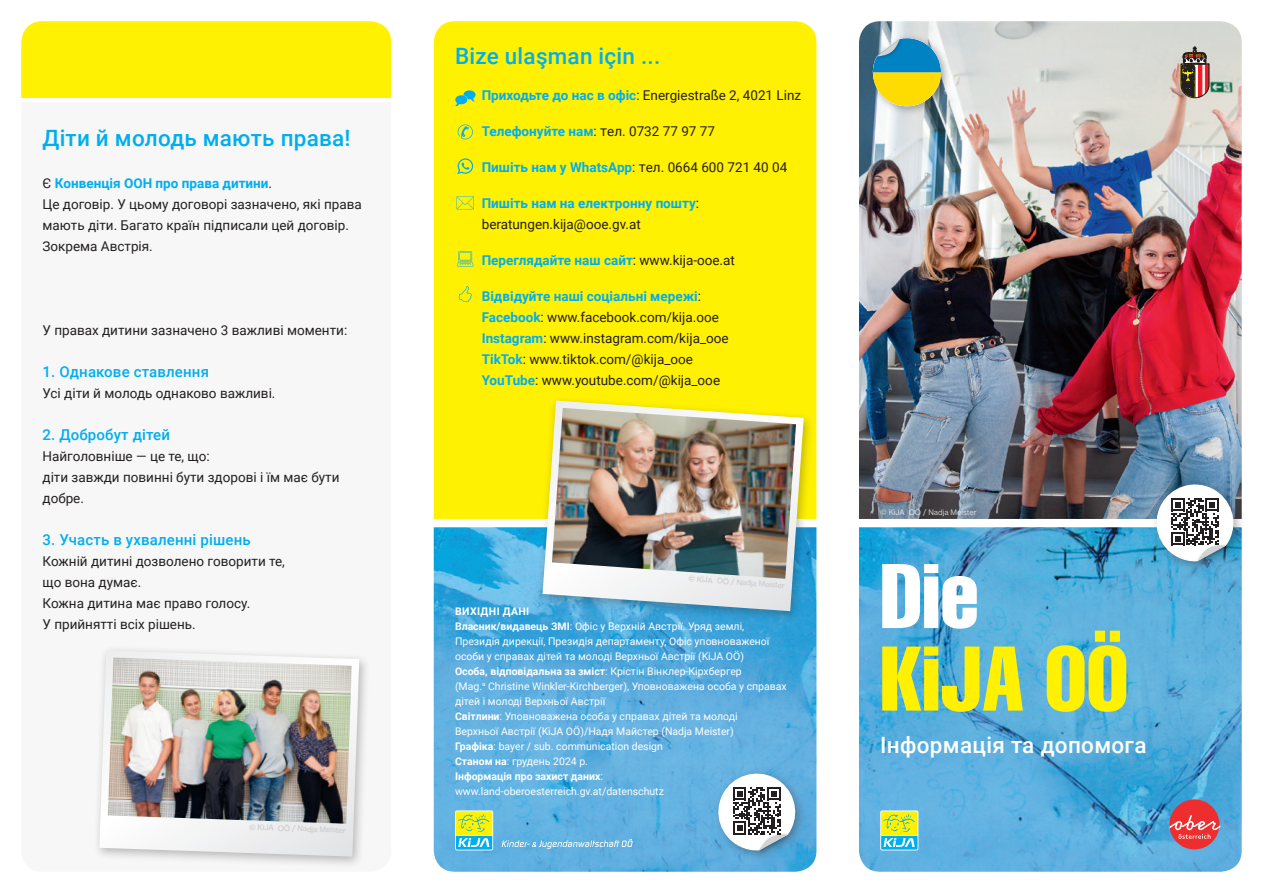
<style>
.page{position:relative;width:1263px;height:893px;background:#fff}
.page>*{position:absolute;margin:0;border:0;box-sizing:border-box;transform-origin:0 0}
.t1{font:90px "Helvetica LT Std Comp";color:#fff101}
.t2{font:90px "Helvetica LT Std Comp";color:#fff}
.t3{font:500 22.5px "Roboto";letter-spacing:.01em;color:#00aeef}
.t4{font:500 22.5px "Roboto";letter-spacing:.015em;color:#fff}
.t5{font:500 15px "Roboto";letter-spacing:.01em;color:#00aeef}
.t6{font:13.5px/21px "Roboto";color:#231f20}
.t7{font:700 13.5px/21px "Roboto";color:#00aeef}
.t8{font:10.5px/15px "Roboto";color:#fff}
.t9{font:7.5px "N Haas Grotesk TX Pro 55 Rg";color:#c7c8ca}
.t10{font:7.5px "N Haas Grotesk TX Pro 55 Rg";color:#fff}
.s1{font-weight:700;color:#00aeef}
.s2{font-weight:400;color:#231f20}
.s3{font-weight:700}
</style>
<div class="page">
<img style="left:859px;top:527px;width:383px;height:345px">
<img style="left:434px;top:527px;width:382px;height:345px">
<img style="left:859px;top:21px;width:383px;height:498px">
<div style="left:434px;top:21px;width:382px;height:498px;background:#fff101"></div>
<div style="left:1169px;top:799px;width:50px;height:50px;background:#ee2d2e;border-radius:50%"></div>
<svg style="left:1169px;top:815px;width:51px;height:24px"></svg>
<svg style="left:1181px;top:47px;width:28px;height:51px"></svg>
<svg style="left:880px;top:810px;width:38px;height:40px"></svg>
<svg style="left:881px;top:811px;width:36px;height:39px"></svg>
<div style="left:21px;top:21px;width:370px;height:77px;background:#fff101"></div>
<div style="left:92px;top:645px;width:278px;height:224px;background:#231f20;opacity:.3"></div>
<svg style="left:99px;top:650px;width:260px;height:207px"></svg>
<img style="left:108px;top:657px;width:244px;height:167px">
<div style="left:712px;top:768px;width:95px;height:95px;background:#231f20;opacity:.35"></div>
<div style="left:757px;top:832px;width:34px;height:23px;background:#231f20;opacity:.33"></div>
<svg style="left:713px;top:768px;width:88px;height:83px"></svg>
<div style="left:536px;top:395px;width:278px;height:229px;background:#231f20;opacity:.3"></div>
<svg style="left:542px;top:401px;width:262px;height:210px"></svg>
<img style="left:552px;top:408px;width:244px;height:171px">
<div style="left:868px;top:33px;width:83px;height:84px;background:#231f20;opacity:.35"></div>
<div style="left:875px;top:37px;width:28px;height:24px;background:#231f20;opacity:.33"></div>
<svg style="left:868px;top:38px;width:77px;height:73px;background:#8bac7e"></svg>
<svg style="left:457px;top:158px;width:16px;height:16px"></svg>
<svg style="left:459px;top:286px;width:13px;height:16px"></svg>
<svg style="left:455px;top:90px;width:20px;height:16px"></svg>
<svg style="left:458px;top:124px;width:15px;height:15px"></svg>
<svg style="left:457px;top:196px;width:17px;height:13px"></svg>
<svg style="left:457px;top:251px;width:16px;height:16px"></svg>
<svg style="left:455px;top:810px;width:38px;height:40px"></svg>
<svg style="left:456px;top:811px;width:36px;height:39px"></svg>
<svg style="left:502px;top:839px;width:131px;height:10px"></svg>
<div style="left:1151px;top:479px;width:95px;height:95px;background:#231f20;opacity:.35"></div>
<div style="left:1195px;top:543px;width:34px;height:23px;background:#231f20;opacity:.33"></div>
<img style="left:1151px;top:479px;width:88px;height:83px">
<h2 class="t3" style="left:455px;top:41px;width:207px">Bize ulaşman için ...</h2>
<p class="t6" style="left:482px;top:85px;width:321px"><span class="s1">Приходьте до нас в офіс</span>: Energiestraße 2, 4021 Linz</p>
<p class="t6" style="left:482px;top:121px;width:235px"><span class="s1">Телефонуйте нам</span>: Тел. 0732 77 97 77</p>
<p class="t6" style="left:482px;top:157px;width:307px"><span class="s1">Пишіть нам у WhatsApp</span>: Тел. 0664 600 721 40 04</p>
<p class="t7" style="left:482px;top:193px;width:219px">Пишіть нам на електронну пошту<span class="s2">: beratungen.kija@ooe.gv.at</span></p>
<p class="t7" style="left:482px;top:250px;width:255px">Переглядайте наш сайт<span class="s2">: www.kija-ooe.at</span></p>
<p class="t6" style="left:482px;top:286px;width:248px"><span class="s1">Відвідуйте наші соціальні мережі</span>:<br><span class="s1">Facebook</span>: www.facebook.com/kija.ooe <span class="s1">Instagram</span>: www.instagram.com/kija_ooe <span class="s1">TikTok</span>: www.tiktok.com/@kija_ooe <span class="s1">YouTube</span>: www.youtube.com/@kija_ooe</p>
<h2 class="t3" style="left:43px;top:122px;width:310px">Діти й молодь мають права!</h2>
<p class="t6" style="left:43px;top:172px;width:321px">Є <span class="s1">Конвенція ООН про права дитини</span>.<br>Це договір. У цьому договорі зазначено, які права мають діти. Багато країн підписали цей договір.<br>Зокрема Австрія.</p>
<p class="t6" style="left:43px;top:319px;width:306px">У правах дитини зазначено 3 важливі моменти:</p>
<p class="t5" style="left:43px;top:361px;width:168px">1. Однакове ставлення</p>
<p class="t6" style="left:43px;top:382px;width:234px">Усі діти й молодь однаково важливі.</p>
<p class="t5" style="left:43px;top:424px;width:129px">2. Добробут дітей</p>
<p class="t6" style="left:43px;top:445px;width:298px">Найголовніше — це те, що:<br>діти завжди повинні бути здорові і їм має бути добре.</p>
<p class="t5" style="left:43px;top:529px;width:210px">3. Участь в ухваленні рішень</p>
<p class="t6" style="left:43px;top:550px;width:244px">Кожній дитині дозволено говорити те, що вона думає.<br>Кожна дитина має право голосу.<br>У прийнятті всіх рішень.</p>
<h1 class="t2" style="left:880px;top:539px;width:100px">Die</h1>
<h1 class="t1" style="left:880px;top:621px;width:250px">KiJA OÖ</h1>
<h2 class="t4" style="left:880px;top:729px;width:268px">Інформація та допомога</h2>
<p class="t10" style="left:880px;top:507px;width:98px">© KiJA OÖ / Nadja Meister</p>
<p class="t9" style="left:689px;top:574px;width:98px;rotate:4deg">© KiJA OÖ / Nadja Meister</p>
<p class="t8" style="left:455px;top:603px;width:333px"><span class="s3">ВИХІДНІ ДАНІ<br>Власник/видавець ЗМІ</span>: Офіс у Верхній Австрії. Уряд землі, Президія дирекції, Президія департаменту, Офіс уповноваженої особи у справах дітей та молоді Верхньої Австрії (KiJA OÖ)<br><span class="s3">Особа, відповідальна за зміст</span>: Крістін Вінклер-Кірхбергер<br>(Mag.<sup>a</sup> Christine Winkler-Kirchberger), Уповноважена особа у справах дітей і молоді Верхньої Австрії<br><span class="s3">Світлини</span>: Уповноважена особа у справах дітей та молоді<br>Верхньої Австрії (KiJA OÖ)/Надя Майстер (Nadja Meister)<br><span class="s3">Графіка</span>: bayer / sub. communication design<br><span class="s3">Станом на</span>: грудень 2024 р.<br><span class="s3">Інформація про захист даних</span>: www.land-oberoesterreich.gv.at/datenschutz</p>
<p class="t9" style="left:249px;top:822px;width:98px;rotate:2deg">© KiJA OÖ / Nadja Meister</p>
</div>
